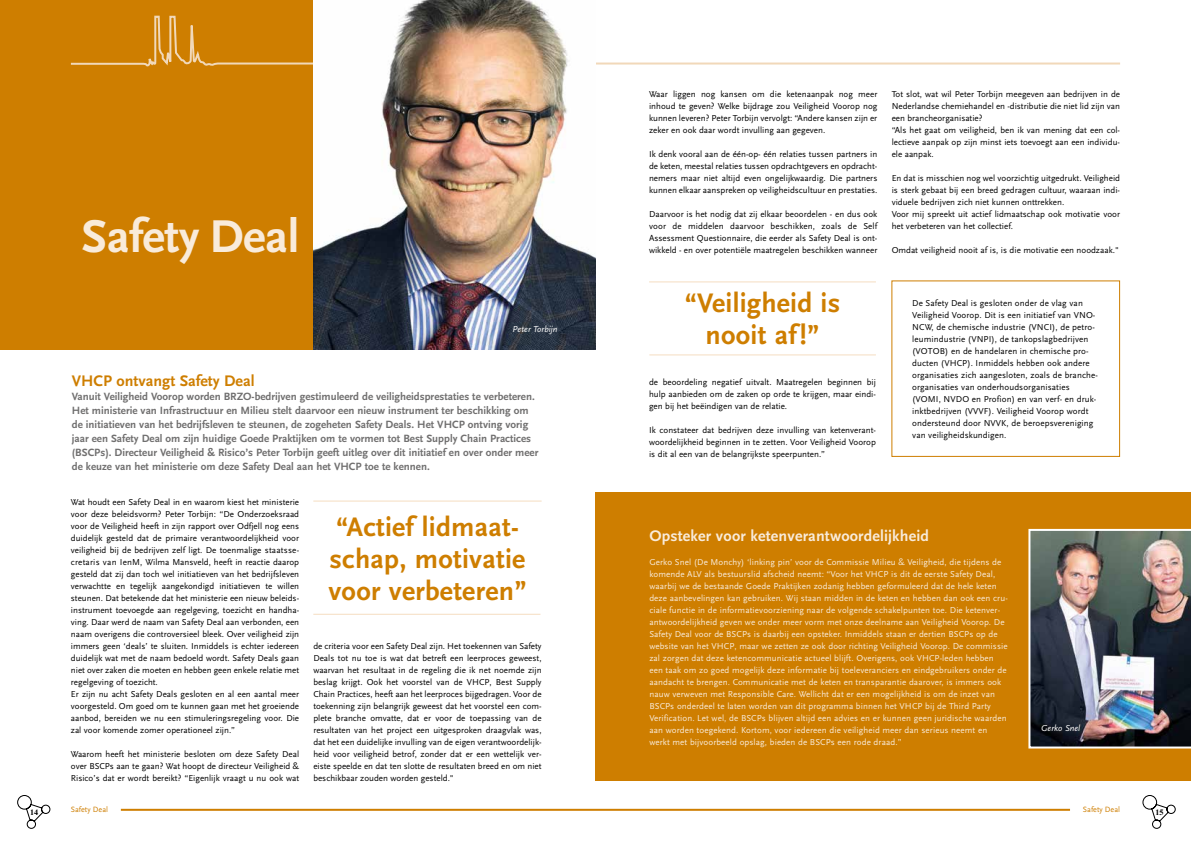
<style>
.page{position:relative;width:1191px;height:842px;background:#fff}
.page>*{position:absolute;margin:0;border:0;box-sizing:border-box;transform-origin:0 0}
.t1{font:700 48px "AD Scala Sans";letter-spacing:-.01em;color:#f9ebda}
.t2{font:700 28px/32px "AD Scala Sans";letter-spacing:.01em;color:#ce7e00}
.t3{font:700 16px "AD Scala Sans";letter-spacing:.01em;color:#f9ebda}
.t4{font:700 16px "AD Scala Sans";color:#ce7e00}
.t5{font:700 11px/14px "AD Scala Sans";color:#706f6f}
.t6{font:9px/12px "AD Scala Sans Romein";color:#000;text-align:justify}
.t7{font:9px/12px "AD Scala Sans Romein";letter-spacing:.01em;color:#f9ebda}
.t8{font:italic 9px "AD Scala Sans";color:#fff}
.t9{font:8px "AD Scala Sans Romein";color:#ce7e00}
.t10{font:700 8px "Times New Roman MT Std";color:#000}
</style>
<div class="page">
<div style="left:0;top:0;width:587px;height:349px;background:#ce7e00"></div>
<svg style="left:17px;top:795px;width:33px;height:33px"></svg>
<svg style="left:1142px;top:795px;width:33px;height:33px"></svg>
<hr style="left:121px;top:809px;width:949px;height:2px;background:#ce7e00">
<hr style="left:313px;top:501px;width:228px;height:1px;background:#f5ddc1">
<hr style="left:313px;top:614px;width:227px;height:1px;background:#f5ddc1">
<svg style="left:70px;top:15px;width:1050px;height:52px"></svg>
<img style="left:313px;top:0;width:282px;height:349px">
<div style="left:595px;top:493px;width:596px;height:288px;background:#ce7e00"></div>
<div style="left:891px;top:280px;width:229px;height:177px;border:1px solid #ce7e00"></div>
<hr style="left:649px;top:281px;width:227px;height:1px;background:#f5ddc1">
<hr style="left:649px;top:354px;width:227px;height:1px;background:#f5ddc1">
<img style="left:1028px;top:529px;width:163px;height:219px">
<h1 class="t1" style="left:82px;top:211px;width:219px">Safety Deal</h1>
<p class="t8" style="left:512px;top:324px;width:46px">Peter Torbijn</p>
<h3 class="t4" style="left:72px;top:372px;width:184px">VHCP ontvangt Safety Deal</h3>
<p class="t5" style="left:72px;top:390px;width:468px">Vanuit Veiligheid Voorop worden BRZO-bedrijven gestimuleerd de veiligheidsprestaties te verbeteren.<br>Het ministerie van Infrastructuur en Milieu stelt daarvoor een nieuw instrument ter beschikking om de initiatieven van het bedrijfsleven te steunen, de zogeheten Safety Deals. Het VHCP ontving vorig jaar een Safety Deal om zijn huidige Goede Praktijken om te vormen tot Best Supply Chain Practices (BSCPs). Directeur Veiligheid &amp; Risico’s Peter Torbijn geeft uitleg over dit initiatief en over onder meer de keuze van het ministerie om deze Safety Deal aan het VHCP toe te kennen.</p>
<p class="t6" style="left:71px;top:496px;width:230px;text-align:left">Wat houdt een Safety Deal in en waarom kiest het ministerie voor deze beleidsvorm? Peter Torbijn: “De Onderzoeksraad voor de Veiligheid heeft in zijn rapport over Odfjell nog eens duidelijk gesteld dat de primaire verantwoordelijkheid voor veiligheid bij de bedrijven zelf ligt. De toenmalige staatsse&shy;cretaris van IenM, Wilma Mansveld, heeft in reactie daarop gesteld dat zij dan toch wel initiatieven van het bedrijfsleven verwachtte en tegelijk aangekondigd initiatieven te willen steunen. Dat betekende dat het ministerie een nieuw beleids&shy;instrument toevoegde aan regelgeving, toezicht en handha&shy;ving. Daar werd de naam van Safety Deal aan verbonden, een naam overigens die controversieel bleek. Over veiligheid zijn immers geen ‘deals’ te sluiten. Inmiddels is echter iedereen duidelijk wat met de naam bedoeld wordt. Safety Deals gaan niet over zaken die moeten en hebben geen enkele relatie met regelgeving of toezicht.<br>Er zijn nu acht Safety Deals gesloten en al een aantal meer voorgesteld. Om goed om te kunnen gaan met het groeiende aanbod, bereiden we nu een stimuleringsregeling voor. Die zal voor komende zomer operationeel zijn.”</p>
<p class="t6" style="left:71px;top:748px;width:230px">Waarom heeft het ministerie besloten om deze Safety Deal over BSCPs aan te gaan? Wat hoopt de directeur Veiligheid &amp; Risico’s dat er wordt bereikt? “Eigenlijk vraagt u nu ook wat</p>
<h2 class="t2" style="left:328px;top:512px;width:200px">“Actief lidmaat&shy;schap, motivatie voor verbeteren”</h2>
<p class="t6" style="left:313px;top:640px;width:230px">de criteria voor een Safety Deal zijn. Het toekennen van Safety Deals tot nu toe is wat dat betreft een leerproces geweest, waarvan het resultaat in de regeling die ik net noemde zijn beslag krijgt. Ook het voorstel van de VHCP, Best Supply Chain Practices, heeft aan het leerproces bijgedragen. Voor de toekenning zijn belangrijk geweest dat het voorstel een com&shy;plete branche omvatte, dat er voor de toepassing van de resultaten van het project een uitgesproken draagvlak was, dat het een duidelijke invulling van de eigen verantwoordelijk&shy;heid voor veiligheid betrof, zonder dat er een wettelijk ver&shy;eiste speelde en dat ten slotte de resultaten breed en om niet beschikbaar zouden worden gesteld."</p>
<p class="t6" style="left:649px;top:88px;width:230px">Waar liggen nog kansen om die ketenaanpak nog meer inhoud te geven? Welke bijdrage zou Veiligheid Voorop nog kunnen leveren? Peter Torbijn vervolgt: “Andere kansen zijn er zeker en ook daar wordt invulling aan gegeven.</p>
<p class="t6" style="left:649px;top:148px;width:230px">Ik denk vooral aan de één-op- één relaties tussen partners in de keten, meestal relaties tussen opdrachtgevers en opdracht&shy;nemers maar niet altijd even ongelijkwaardig. Die partners kunnen elkaar aanspreken op veiligheidscultuur en prestaties.</p>
<p class="t6" style="left:649px;top:208px;width:230px">Daarvoor is het nodig dat zij elkaar beoordelen - en dus ook voor de middelen daarvoor beschikken, zoals de Self Assessment Questionnaire, die eerder als Safety Deal is ont&shy;wikkeld - en over potentiële maatregelen beschikken wanneer</p>
<p class="t6" style="left:891px;top:88px;width:230px;text-align:left">Tot slot, wat wil Peter Torbijn meegeven aan bedrijven in de Nederlandse chemiehandel en -distributie die niet lid zijn van een brancheorganisatie?<br>“Als het gaat om veiligheid, ben ik van mening dat een col&shy;lectieve aanpak op zijn minst iets toevoegt aan een individu&shy;ele aanpak.</p>
<p class="t6" style="left:891px;top:172px;width:230px;text-align:left">En dat is misschien nog wel voorzichtig uitgedrukt. Veiligheid is sterk gebaat bij een breed gedragen cultuur, waaraan indi&shy;viduele bedrijven zich niet kunnen onttrekken.<br>Voor mij spreekt uit actief lidmaatschap ook motivatie voor het verbeteren van het collectief.</p>
<p class="t6" style="left:891px;top:244px;width:228px">Omdat veiligheid nooit af is, is die motivatie een noodzaak."</p>
<h2 class="t2" style="left:684px;top:287px;width:157px;text-align:center">“Veiligheid is nooit af!”</h2>
<p class="t6" style="left:912px;top:297px;width:187px;text-align:left">De Safety Deal is gesloten onder de vlag van Veiligheid Voorop. Dit is een initiatief van VNO-NCW, de chemische industrie (VNCI), de petro&shy;leumindustrie (VNPI), de tankopslagbedrijven (VOTOB) en de handelaren in chemische pro&shy;ducten (VHCP). Inmiddels hebben ook andere organisaties zich aangesloten, zoals de branche&shy;organisaties van onderhoudsorganisaties (VOMI, NVDO en Profion) en van verf- en druk&shy;inktbedrijven (VVVF). Veiligheid Voorop wordt ondersteund door NVVK, de beroepsvereniging van veiligheidskundigen.</p>
<p class="t6" style="left:649px;top:376px;width:228px">de beoordeling negatief uitvalt. Maatregelen beginnen bij hulp aanbieden om de zaken op orde te krijgen, maar eindi&shy;gen bij het beëindigen van de relatie.</p>
<p class="t6" style="left:649px;top:424px;width:228px">Ik constateer dat bedrijven deze invulling van ketenverant&shy;woordelijkheid beginnen in te zetten. Voor Veiligheid Voorop is dit al een van de belangrijkste speerpunten.”</p>
<h3 class="t3" style="left:649px;top:527px;width:281px">Opsteker voor ketenverantwoordelijkheid</h3>
<p class="t7" style="left:649px;top:556px;width:360px">Gerko Snel (De Monchy) ‘linking pin’ voor de Commissie Milieu &amp; Veiligheid, die tijdens de komende ALV als bestuurslid afscheid neemt: “Voor het VHCP is dit de eerste Safety Deal, waarbij we de bestaande Goede Praktijken zodanig hebben geformuleerd dat de hele keten deze aanbevelingen kan gebruiken. Wij staan midden in de keten en hebben dan ook een cru&shy;ciale functie in de informatievoorziening naar de volgende schakelpunten toe. Die ketenver&shy;antwoordelijkheid geven we onder meer vorm met onze deelname aan Veiligheid Voorop. De Safety Deal voor de BSCPs is daarbij een opsteker. Inmiddels staan er dertien BSCPs op de website van het VHCP, maar we zetten ze ook door richting Veiligheid Voorop. De commissie zal zorgen dat deze ketencommunicatie actueel blijft. Overigens, ook VHCP-leden hebben een taak om zo goed mogelijk deze informatie bij toeleveranciers en eindgebruikers onder de aandacht te brengen. Communicatie met de keten en transparantie daarover, is immers ook nauw verweven met Responsible Care. Wellicht dat er een mogelijkheid is om de inzet van BSCPs onderdeel te laten worden van dit programma binnen het VHCP bij de Third Party Verification. Let wel, de BSCPs blijven altijd een advies en er kunnen geen juridische waarden aan worden toegekend. Kortom, voor iedereen die veiligheid meer dan serieus neemt en werkt met bijvoorbeeld opslag, bieden de BSCPs een rode draad.”</p>
<p class="t8" style="left:1041px;top:723px;width:41px">Gerko Snel</p>
<p class="t9" style="left:71px;top:805px;width:39px">Safety Deal</p>
<p class="t9" style="left:1083px;top:805px;width:39px">Safety Deal</p>
<p class="t10" style="left:30px;top:808px;width:9px">14</p>
<p class="t10" style="left:1155px;top:808px;width:9px">15</p>
</div>
